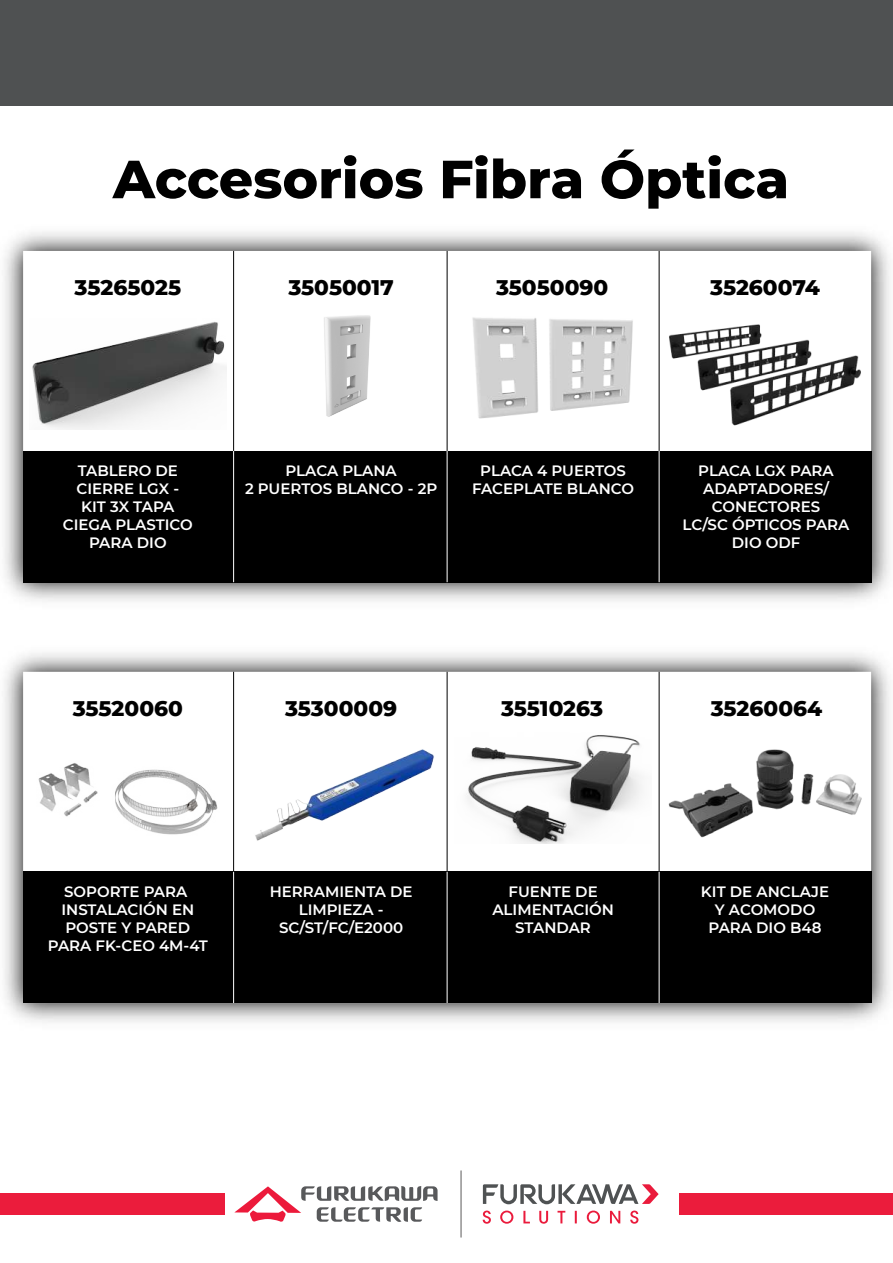
<style>
.page{position:relative;width:893px;height:1263px;background:#fff}
.page>*{position:absolute;margin:0;border:0;box-sizing:border-box;transform-origin:0 0}
.t1{font:800 53.55px "Montserrat";color:#000}
.t2{font:800 21.6px "Montserrat";color:#000}
.t3{font:600 15px/18px "Montserrat";color:#fff;text-align:center}
</style>
<div class="page">
<div style="left:0;top:0;width:893px;height:106px;background:#4f5152"></div>
<div style="left:0;top:1193px;width:225px;height:21px;background:#eb1c3c"></div>
<div style="left:680px;top:1193px;width:213px;height:21px;background:#eb1c3c"></div>
<img style="left:4px;top:232px;width:886px;height:369px">
<svg style="left:23px;top:251px;width:848px;height:200px"></svg>
<hr style="left:233px;top:251px;width:1px;height:200px;background:#000">
<hr style="left:447px;top:251px;width:1px;height:200px;background:#000">
<hr style="left:659px;top:251px;width:1px;height:200px;background:#000">
<div style="left:23px;top:451px;width:848px;height:131px;background:#000"></div>
<hr style="left:233px;top:451px;width:1px;height:131px;background:#fff">
<hr style="left:447px;top:451px;width:1px;height:131px;background:#fff">
<hr style="left:659px;top:451px;width:1px;height:131px;background:#fff">
<img style="left:4px;top:653px;width:886px;height:369px">
<svg style="left:23px;top:672px;width:848px;height:200px"></svg>
<hr style="left:233px;top:672px;width:1px;height:200px;background:#000">
<hr style="left:447px;top:672px;width:1px;height:200px;background:#000">
<hr style="left:659px;top:672px;width:1px;height:200px;background:#000">
<div style="left:23px;top:872px;width:848px;height:131px;background:#000"></div>
<hr style="left:233px;top:872px;width:1px;height:131px;background:#fff">
<hr style="left:447px;top:872px;width:1px;height:131px;background:#fff">
<hr style="left:659px;top:872px;width:1px;height:131px;background:#fff">
<img style="left:29px;top:318px;width:198px;height:111px">
<img style="left:235px;top:308px;width:212px;height:119px">
<img style="left:458px;top:315px;width:188px;height:106px">
<img style="left:666px;top:318px;width:198px;height:111px">
<img style="left:36px;top:743px;width:183px;height:103px">
<img style="left:240px;top:738px;width:202px;height:114px">
<img style="left:455px;top:732px;width:197px;height:111px">
<img style="left:667px;top:738px;width:196px;height:111px">
<hr style="left:461px;top:1170px;width:1px;height:67px;background:#5a5959">
<svg style="left:483px;top:1210px;width:155px;height:14px"></svg>
<svg style="left:483px;top:1184px;width:176px;height:20px"></svg>
<svg style="left:234px;top:1186px;width:204px;height:36px"></svg>
<h1 class="t1" style="left:113px;top:140px;width:678px">Accesorios Fibra Óptica</h1>
<h2 class="t2" style="left:75px;top:271px;width:108px">35265025</h2>
<h2 class="t2" style="left:288px;top:271px;width:107px">35050017</h2>
<h2 class="t2" style="left:496px;top:271px;width:114px">35050090</h2>
<h2 class="t2" style="left:710px;top:271px;width:111px">35260074</h2>
<p class="t3" style="left:63px;top:461px;width:132px">TABLERO DE<br>CIERRE LGX -<br>KIT 3X TAPA<br>CIEGA PLASTICO<br>PARA DIO</p>
<p class="t3" style="left:245px;top:461px;width:194px">PLACA PLANA<br>2 PUERTOS BLANCO - 2P</p>
<p class="t3" style="left:472px;top:461px;width:164px">PLACA 4 PUERTOS<br>FACEPLATE BLANCO</p>
<p class="t3" style="left:683px;top:461px;width:168px">PLACA LGX PARA<br>ADAPTADORES/<br>CONECTORES<br>LC/SC ÓPTICOS PARA<br>DIO ODF</p>
<h2 class="t2" style="left:73px;top:692px;width:112px">35520060</h2>
<h2 class="t2" style="left:285px;top:692px;width:113px">35300009</h2>
<h2 class="t2" style="left:501px;top:692px;width:104px">35510263</h2>
<h2 class="t2" style="left:711px;top:692px;width:113px">35260064</h2>
<p class="t3" style="left:48px;top:882px;width:162px">SOPORTE PARA<br>INSTALACIÓN EN<br>POSTE Y PARED<br>PARA FK-CEO 4M-4T</p>
<p class="t3" style="left:270px;top:882px;width:144px">HERRAMIENTA DE<br>LIMPIEZA -<br>SC/ST/FC/E2000</p>
<p class="t3" style="left:492px;top:882px;width:123px">FUENTE DE<br>ALIMENTACIÓN<br>STANDAR</p>
<p class="t3" style="left:701px;top:882px;width:130px">KIT DE ANCLAJE<br>Y ACOMODO<br>PARA DIO B48</p>
</div>
